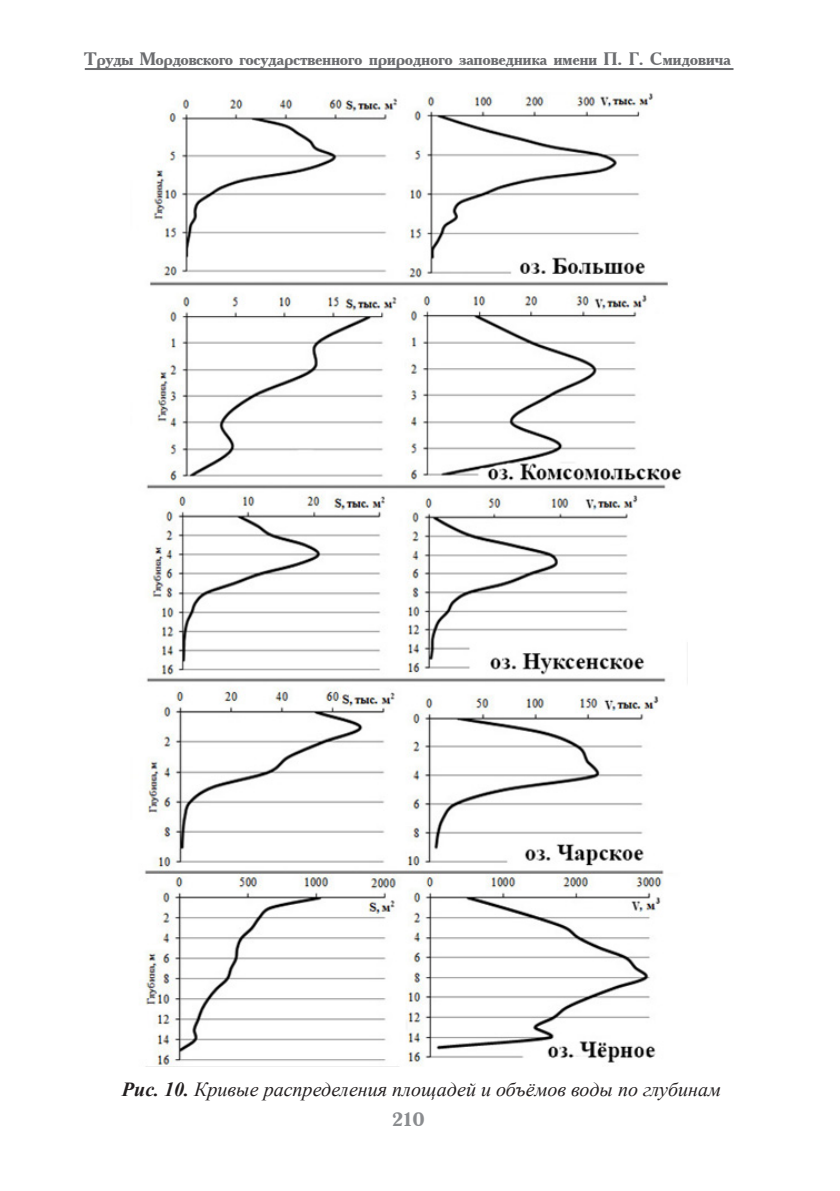
<style>
.page{position:relative;width:840px;height:1191px;background:#fff}
.page>*{position:absolute;margin:0;border:0;box-sizing:border-box;transform-origin:0 0}
.t1{font:italic 20px "Times New Roman";color:#231f20}
.t2{font:700 20px "Antiqua";color:#8a8c8f}
.t3{font:700 18px "Academy Old";letter-spacing:-.025em;color:#6c6d70}
.s1{font-weight:700}
</style>
<div class="page">
<hr style="left:85px;top:68px;width:648px;height:2px;background:#6c6d70">
<img style="left:144px;top:93px;width:538px;height:973px">
<p class="t3" style="left:84px;top:47px;width:648px">Труды Мордовского государственного природного заповедника имени П. Г. Смидовича</p>
<p class="t1" style="left:122px;top:1075px;width:600px"><span class="s1">Рис. 10.</span> Кривые распределения площадей и объёмов воды по глубинам</p>
<p class="t2" style="left:392px;top:1108px;width:34px">210</p>
</div>
